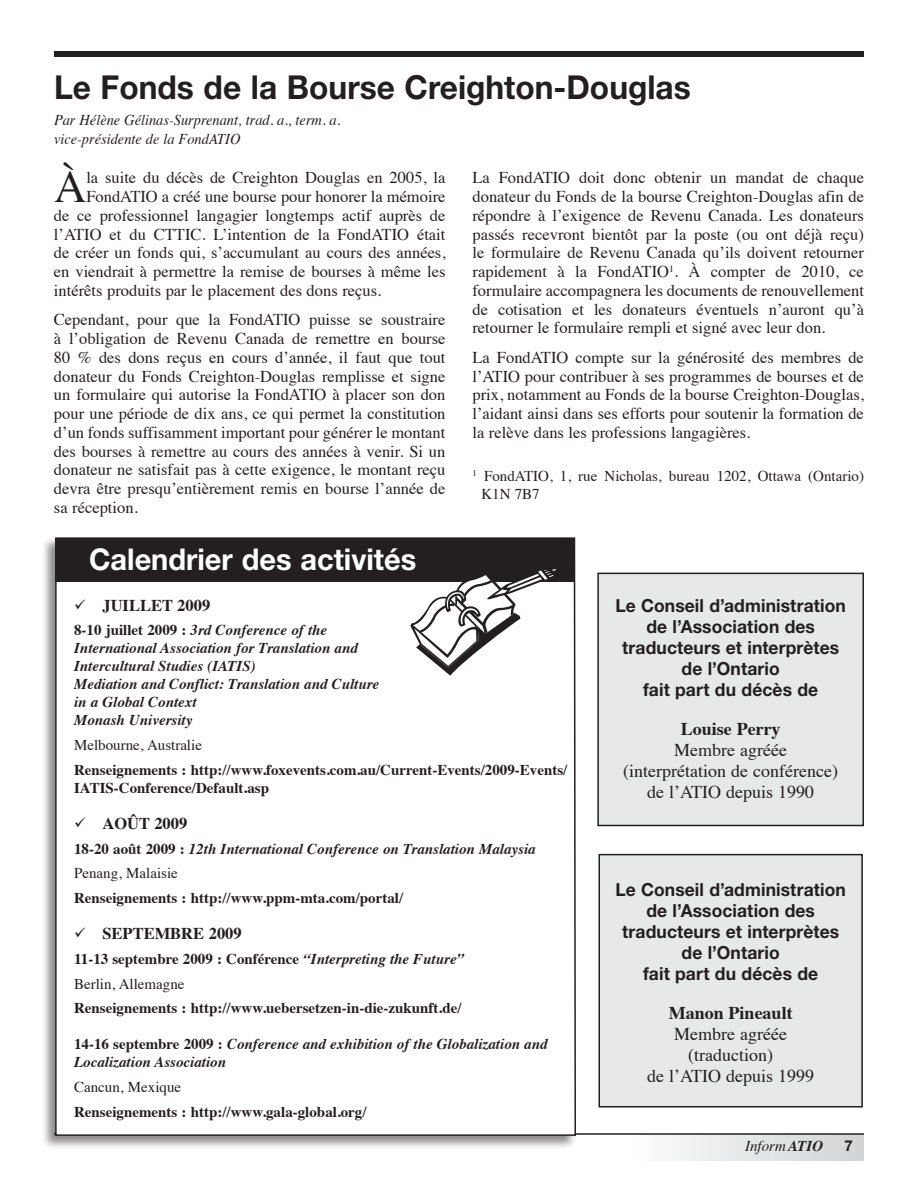
<style>
.page{position:relative;width:918px;height:1188px;background:#fff}
.page>*{position:absolute;margin:0;border:0;box-sizing:border-box;transform-origin:0 0}
.t1{font:44.85px "Times";color:#231f20}
.t2{font:700 33px "Helvetica Neue";color:#231f20;scale:.96 1}
.t3{font:700 30px "Helvetica Neue";color:#fff}
.t4{font:700 18px/21px "Helvetica Neue";letter-spacing:.005em;color:#231f20;text-align:center}
.t5{font:18px/21px "Times";color:#231f20;text-align:center}
.t6{font:700 18px "Times";color:#231f20}
.t7{font:16.5px/18.8px "Times";color:#231f20;text-align:justify}
.t8{font:700 16.5px "Times";color:#231f20}
.t9{font:italic 700 15px/18px "Times";color:#231f20}
.t10{font:700 15px/18px "Times";color:#231f20}
.t11{font:15px/18px "Times";color:#231f20}
.t12{font:italic 15px/18.8px "Times";color:#231f20;scale:.96 1}
.t13{font:italic 15px "Times";color:#231f20}
.t14{font:700 15px "Helvetica Neue";color:#231f20}
.s1{font-style:normal}
.s2{font-weight:400;font-style:normal}
.s3{font-style:italic}
.s4{font-weight:400}
.s5{font-weight:700}
</style>
<div class="page">
<div style="left:630px;top:1134px;width:234px;height:27px;background:linear-gradient(to right,#fdfdfd,#d2d3d5)"></div>
<hr style="left:54px;top:1133px;width:810px;height:2px;background:#231f20">
<div style="left:54px;top:51px;width:810px;height:6px;background:#231f20"></div>
<div style="left:42px;top:536px;width:536px;height:613px;background:#231f20;opacity:.51"></div>
<svg style="left:54px;top:537px;width:523px;height:600px"></svg>
<div style="left:55px;top:538px;width:519px;height:43px;background:#231f20"></div>
<svg style="left:410px;top:569px;width:153px;height:107px"></svg>
<div style="left:598px;top:573px;width:265px;height:253px;background:#e7e8e8"></div>
<div style="left:597px;top:573px;width:267px;height:253px;border:2px solid #231f20"></div>
<div style="left:599px;top:855px;width:263px;height:252px;background:#e7e8e8"></div>
<div style="left:598px;top:854px;width:265px;height:254px;border:2px solid #231f20"></div>
<h2 class="t2" style="left:54px;top:67px;width:665px">Le Fonds de la Bourse Creighton-Douglas</h2>
<p class="t12" style="left:54px;top:109px;width:300px">Par Hélène Gélinas-Surprenant, trad. a., term. a. vice-présidente de la FondATIO</p>
<p class="t7" style="left:472px;top:167px;width:393px">La FondATIO doit donc obtenir un mandat de chaque donateur du Fonds de la bourse Creighton-Douglas afin de répondre à l’exigence de Revenu Canada. Les donateurs passés recevront bientôt par la poste (ou ont déjà reçu) le formulaire de Revenu Canada qu’ils doivent retourner rapidement à la FondATIO<sup>1</sup>. À compter de 2010, ce formulaire accompagnera les documents de renouvellement de cotisation et les donateurs éventuels n’auront qu’à retourner le formulaire rempli et signé avec leur don.</p>
<p class="t7" style="left:473px;top:347px;width:393px">La FondATIO compte sur la générosité des membres de l’ATIO pour contribuer à ses programmes de bourses et de prix, notamment au Fonds de la bourse Creighton-Douglas, l’aidant ainsi dans ses efforts pour soutenir la formation de la relève dans les professions langagières.</p>
<p class="t11" style="left:482px;top:465px;width:384px;text-indent:-9px"><sup>1</sup> FondATIO, 1, rue Nicholas, bureau 1202, Ottawa (Ontario)<br>K1N 7B7</p>
<h1 class="t1" style="left:54px;top:145px;width:34px">À</h1>
<p class="t7" style="left:86px;top:167px;width:361px">la suite du décès de Creighton Douglas en 2005, la</p>
<p class="t7" style="left:86px;top:186px;width:361px">FondATIO a créé une bourse pour honorer la mémoire</p>
<p class="t7" style="left:54px;top:205px;width:393px">de ce professionnel langagier longtemps actif auprès de</p>
<p class="t7" style="left:54px;top:223px;width:393px">l’ATIO et du CTTIC. L’intention de la FondATIO était</p>
<p class="t7" style="left:54px;top:242px;width:393px">de créer un fonds qui, s’accumulant au cours des années,</p>
<p class="t7" style="left:54px;top:261px;width:393px">en viendrait à permettre la remise de bourses à même les</p>
<p class="t7" style="left:54px;top:280px;width:329px">intérêts produits par le placement des dons reçus.</p>
<p class="t7" style="left:54px;top:309px;width:393px">Cependant, pour que la FondATIO puisse se soustraire à l’obligation de Revenu Canada de remettre en bourse 80 % des dons reçus en cours d’année, il faut que tout donateur du Fonds Creighton-Douglas remplisse et signe un formulaire qui autorise la FondATIO à placer son don pour une période de dix ans, ce qui permet la constitution d’un fonds suffisamment important pour générer le montant des bourses à remettre au cours des années à venir. Si un donateur ne satisfait pas à cette exigence, le montant reçu devra être presqu’entièrement remis en bourse l’année de sa réception.</p>
<h3 class="t3" style="left:89px;top:541px;width:329px">Calendrier des activités</h3>
<p class="t8" style="left:74px;top:589px;width:138px">✓ JUILLET 2009</p>
<p class="t9" style="left:74px;top:620px;width:285px"><span class="s1">8-10 juillet 2009 :</span> 3rd Conference of the<br>International Association for Translation and<br>Intercultural Studies (IATI</p>
<p class="t9" style="left:74px;top:656px;width:307px;text-indent:168px">S)<br>Mediation and Conflict: Translation and Culture in a Global Context<br>Monash University</p>
<p class="t11" style="left:74px;top:735px;width:129px">Melbourne, Australie</p>
<p class="t10" style="left:74px;top:759px;width:495px">Renseignements : http://www.foxevents.com.au/Current-Events/2009-Events/<br>IATIS-Conference/Default.asp</p>
<p class="t8" style="left:74px;top:808px;width:115px">✓ AOÛT 2009</p>
<p class="t9" style="left:74px;top:835px;width:463px;line-height:24.8px"><span class="s1">18-20 août 2009 :</span> 12th International Conference on Translation Malaysia<br><span class="s2">Penang, Malaisie</span></p>
<p class="t10" style="left:74px;top:888px;width:331px">Renseignements : http://www.ppm-mta.com/portal/</p>
<p class="t8" style="left:74px;top:918px;width:169px">✓ SEPTEMBRE 2009</p>
<p class="t10" style="left:74px;top:945px;width:392px;line-height:24.8px">11-13 septembre 2009 : Conférence <span class="s3">“Interpreting the Future”<br></span><span class="s4">Berlin, Allemagne</span></p>
<p class="t10" style="left:74px;top:998px;width:389px">Renseignements : http://www.uebersetzen-in-die-zukunft.de/</p>
<p class="t9" style="left:74px;top:1034px;width:475px"><span class="s1">14-16 septembre 2009 :</span> Conference and exhibition of the Globalization and<br>Localization Association</p>
<p class="t11" style="left:74px;top:1077px;width:109px">Cancun, Mexique</p>
<p class="t10" style="left:74px;top:1101px;width:294px">Renseignements : http://www.gala-global.org/</p>
<p class="t4" style="left:615px;top:595px;width:232px">Le Conseil d’administration de l’Association des traducteurs et interprètes de l’Ontario<br>fait part du décès de</p>
<p class="t6" style="left:681px;top:712px;width:101px">Louise Perry</p>
<p class="t5" style="left:623px;top:738px;width:216px">Membre agréée (interprétation de conférence) de l’ATIO depuis 1990</p>
<p class="t4" style="left:615px;top:878px;width:232px">Le Conseil d’administration de l’Association des traducteurs et interprètes de l’Ontario<br>fait part du décès de</p>
<p class="t6" style="left:669px;top:995px;width:125px">Manon Pineault</p>
<p class="t5" style="left:647px;top:1022px;width:168px">Membre agréée (traduction)<br>de l’ATIO depuis 1999</p>
<p class="t13" style="left:745px;top:1133px;width:80px">Inform <span class="s5">atio</span></p>
<p class="t14" style="left:845px;top:1136px;width:10px">7</p>
</div>
